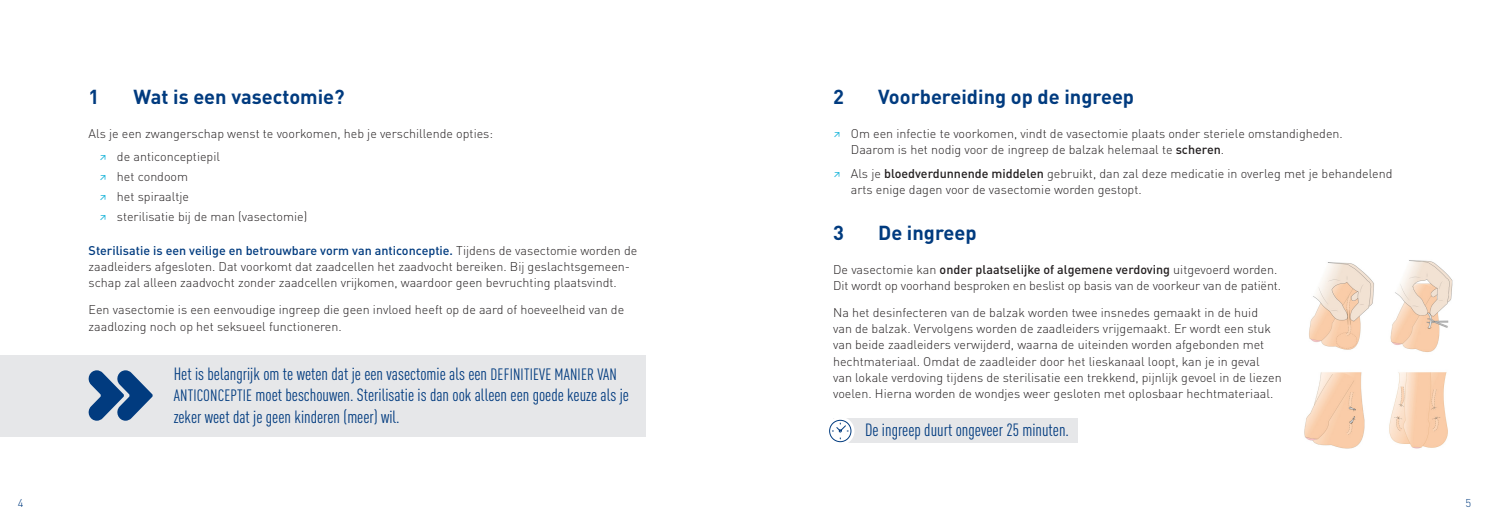
<style>
.page{position:relative;width:1489px;height:525px;background:#fff}
.page>*{position:absolute;margin:0;border:0;box-sizing:border-box;transform-origin:0 0}
.Titel_donkerblauw_12{font:700 20px "DINOT";color:#013b7f}
.Opsomming_1{font:condensed 17.5px/21.2px "DINOT";color:#013b7f}
.Opsomming_1-2{font:300 12.5px/16.2px "DINOT";color:#231f20}
.t1{font:300 11.25px "DINOT";color:#013b7f}
.s1{font-weight:400;font-stretch:condensed;color:#00acd5}
.s2{font-weight:500;color:#013b7f}
.s3{font-size:16.25px}
.s4{font-weight:500}
</style>
<div class="page">
<div style="left:833px;top:418px;width:244px;height:25px;background:#e6e7e9"></div>
<svg style="left:826px;top:416px;width:28px;height:29px"></svg>
<div style="left:829px;top:419px;width:22px;height:23px;border:1px solid #013b7f;border-radius:50%"></div>
<svg style="left:832px;top:423px;width:16px;height:15px"></svg>
<div style="left:0;top:354px;width:645px;height:82px;background:#e6e7e9"></div>
<svg style="left:88px;top:370px;width:65px;height:50px"></svg>
<img style="left:1309px;top:262px;width:65px;height:88px">
<img style="left:1390px;top:260px;width:63px;height:92px">
<img style="left:1304px;top:372px;width:61px;height:77px">
<img style="left:1389px;top:372px;width:59px;height:77px">
<p class="Titel_donkerblauw_12" style="left:89px;top:84px;width:12px">1</p>
<p class="Titel_donkerblauw_12" style="left:134px;top:84px;width:212px">Wat is een vasectomie?</p>
<p class="Opsomming_1-2" style="left:89px;top:125px;width:406px">Als je een zwangerschap wenst te voorkomen, heb je verschillende opties:</p>
<p class="Opsomming_1-2" style="left:99px;top:148px;width:122px"><span class="s1">↗</span> de anticonceptiepil</p>
<p class="Opsomming_1-2" style="left:99px;top:168px;width:90px"><span class="s1">↗</span> het condoom</p>
<p class="Opsomming_1-2" style="left:99px;top:188px;width:91px"><span class="s1">↗</span> het spiraaltje</p>
<p class="Opsomming_1-2" style="left:99px;top:208px;width:209px"><span class="s1">↗</span> sterilisatie bij de man (vasectomie)</p>
<p class="Opsomming_1-2" style="left:89px;top:242px;width:550px"><span class="s2">Sterilisatie is een veilige en betrouwbare vorm van anticonceptie.</span> Tijdens de vasectomie worden de zaadleiders afgesloten. Dat voorkomt dat zaadcellen het zaadvocht bereiken. Bij geslachtsgemeen&shy;schap zal alleen zaadvocht zonder zaadcellen vrijkomen, waardoor geen bevruchting plaatsvindt.</p>
<p class="Opsomming_1-2" style="left:89px;top:301px;width:537px">Een vasectomie is een eenvoudige ingreep die geen invloed heeft op de aard of hoeveelheid van de zaadlozing noch op het seksueel functioneren.</p>
<p class="Opsomming_1" style="left:174px;top:363px;width:457px">Het is belangrijk om te weten dat je een vasectomie als een <span class="s3">DEFINITIEVE MANIER VAN<br>ANTICONCEPTIE</span> moet beschouwen. Sterilisatie is dan ook alleen een goede keuze als je zeker weet dat je geen kinderen (meer) wil.</p>
<p class="Titel_donkerblauw_12" style="left:833px;top:84px;width:12px">2</p>
<p class="Titel_donkerblauw_12" style="left:878px;top:84px;width:257px">Voorbereiding op de ingreep</p>
<p class="Opsomming_1-2" style="left:850px;top:125px;width:493px;text-indent:-18px"><span class="s1">↗</span> Om een infectie te voorkomen, vindt de vasectomie plaats onder steriele omstandigheden.<br>Daarom is het nodig voor de ingreep de balzak helemaal te <span class="s4">scheren</span>.</p>
<p class="Opsomming_1-2" style="left:850px;top:165px;width:543px;text-indent:-18px"><span class="s1">↗</span> Als je <span class="s4">bloedverdunnende middelen</span> gebruikt, dan zal deze medicatie in overleg met je behandelend arts enige dagen voor de vasectomie worden gestopt.</p>
<p class="Titel_donkerblauw_12" style="left:833px;top:219px;width:12px">3</p>
<p class="Titel_donkerblauw_12" style="left:878px;top:219px;width:100px">De ingreep</p>
<p class="Opsomming_1-2" style="left:833px;top:261px;width:449px">De vasectomie kan <span class="s4">onder plaatselijke of algemene verdoving</span> uitgevoerd worden.<br>Dit wordt op voorhand besproken en beslist op basis van de voorkeur van de patiënt.</p>
<p class="Opsomming_1-2" style="left:833px;top:304px;width:450px">Na het desinfecteren van de balzak worden twee insnedes gemaakt in de huid<br>van de balzak. Vervolgens worden de zaadleiders vrijgemaakt. Er wordt een stuk van beide zaadleiders verwijderd, waarna de uiteinden worden afgebonden met hechtmateriaal. Omdat de zaadleider door het lieskanaal loopt, kan je in geval<br>van lokale verdoving tijdens de sterilisatie een trekkend, pijnlijk gevoel in de liezen voelen. Hierna worden de wondjes weer gesloten met oplosbaar hechtmateriaal.</p>
<p class="Opsomming_1" style="left:865px;top:418px;width:205px">De ingreep duurt ongeveer 25 minuten.</p>
<p class="t1" style="left:18px;top:495px;width:7px">4</p>
<p class="t1" style="left:1465px;top:495px;width:7px">5</p>
</div>
